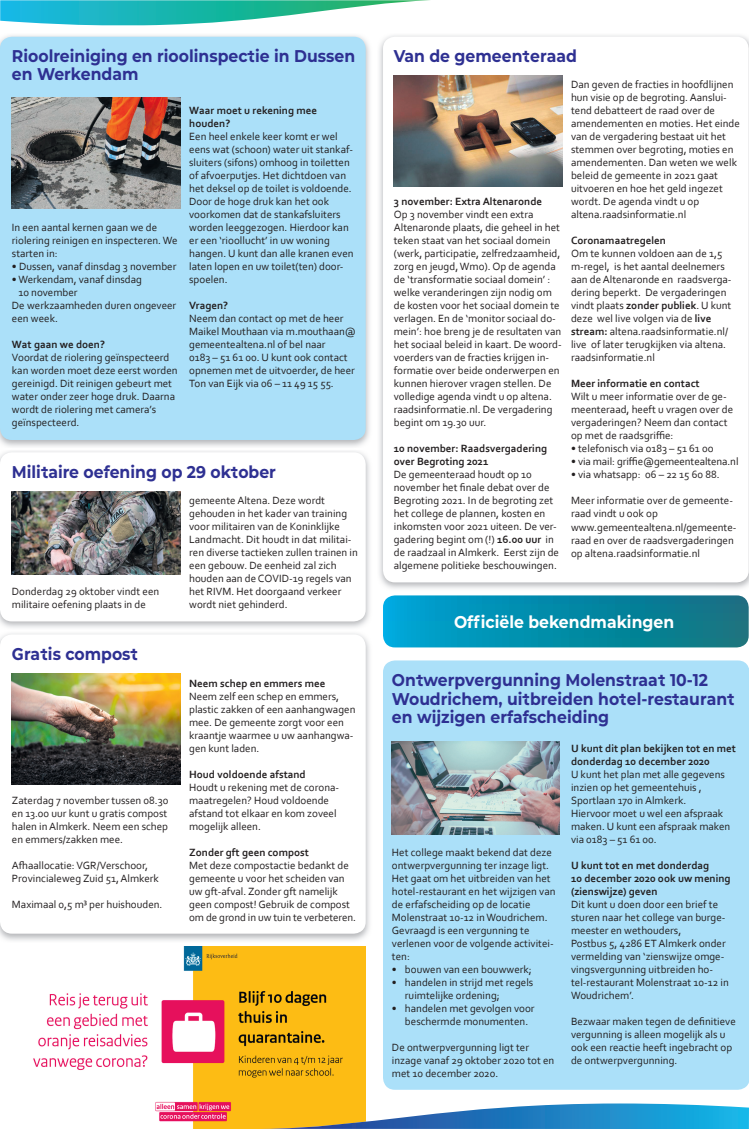
<style>
.page{position:relative;width:749px;height:1129px;background:#fff}
.page>*{position:absolute;margin:0;border:0;box-sizing:border-box;transform-origin:0 0}
.t1{font:700 17px/18px "Mont Altena";color:#2e3092}
.t2{font:700 17px "Mont Altena";color:#fff}
.t3{font:11px/13px "Corbel";color:#231f20}
.t4{font:700 11px/13px "Corbel";color:#231f20}
.s1{font-weight:700}
</style>
<div class="page">
<img style="left:33px;top:946px;width:332px;height:182px">
<img style="left:0;top:35px;width:370px;height:906px">
<div style="left:0;top:634px;width:365px;height:299px;background:#fff;border-radius:12px"></div>
<div style="left:0;top:452px;width:365px;height:169px;background:#fff;border-radius:12px"></div>
<svg style="left:260px;top:1091px;width:488px;height:37px"></svg>
<img style="left:379px;top:35px;width:369px;height:554px">
<div style="left:383px;top:37px;width:365px;height:545px;background:#fff;border-radius:12px"></div>
<img style="left:12px;top:491px;width:169px;height:83px">
<img style="left:0;top:448px;width:370px;height:1px">
<div style="left:0;top:37px;width:365px;height:403px;background:#abe0f9;border-radius:12px"></div>
<img style="left:12px;top:97px;width:169px;height:111px">
<img style="left:393px;top:76px;width:169px;height:110px">
<svg style="left:0;top:0;width:430px;height:25px"></svg>
<svg style="left:383px;top:595px;width:365px;height:52px;background:#088ca9"></svg>
<div style="left:383px;top:660px;width:365px;height:429px;background:#abe0f9"></div>
<img style="left:392px;top:741px;width:167px;height:93px">
<img style="left:12px;top:673px;width:169px;height:111px">
<h1 class="t1" style="left:12px;top:46px;width:344px">Rioolreiniging en rioolinspectie in Dussen en Werkendam</h1>
<p class="t3" style="left:12px;top:221px;width:167px">In een aantal kernen gaan we de riolering reinigen en inspecteren. We starten in:</p>
<p class="t3" style="left:12px;top:260px;width:166px">• Dussen, vanaf dinsdag 3 november</p>
<p class="t3" style="left:12px;top:273px;width:132px">• Werkendam, vanaf dinsdag</p>
<p class="t3" style="left:18px;top:286px;width:61px">10 november</p>
<p class="t3" style="left:12px;top:299px;width:166px">De werkzaamheden duren ongeveer</p>
<p class="t3" style="left:12px;top:312px;width:48px">een week.</p>
<p class="t4" style="left:12px;top:338px;width:94px">Wat gaan we doen?</p>
<p class="t3" style="left:12px;top:351px;width:167px">Voordat de riolering geïnspecteerd kan worden moet deze eerst worden gereinigd. Dit reinigen gebeurt met water onder zeer hoge druk. Daarna wordt de riolering met camera’s geïnspecteerd.</p>
<p class="t4" style="left:189px;top:104px;width:129px">Waar moet u rekening mee houden?</p>
<p class="t3" style="left:189px;top:130px;width:166px">Een heel enkele keer komt er wel eens wat (schoon) water uit stankaf&shy;sluiters (sifons) omhoog in toiletten of afvoerputjes. Het dichtdoen van het deksel op de toilet is voldoende.<br>Door de hoge druk kan het ook voorkomen dat de stankafsluiters worden leeggezogen. Hierdoor kan er een ‘rioollucht’ in uw woning hangen. U kunt dan alle kranen even laten lopen en uw toilet(ten) door&shy;spoelen.</p>
<p class="t4" style="left:189px;top:299px;width:40px">Vragen?</p>
<p class="t3" style="left:189px;top:312px;width:168px">Neem dan contact op met de heer<br>Maikel Mouthaan via m.mouthaan@ gemeentealtena.nl of bel naar<br>0183 – 51 61 00. U kunt ook contact opnemen met de uitvoerder, de heer<br>Ton van Eijk via 06 – 11 49 15 55.</p>
<h1 class="t1" style="left:12px;top:462px;width:265px">Militaire oefening op 29 oktober</h1>
<p class="t3" style="left:12px;top:585px;width:149px">Donderdag 29 oktober vindt een militaire oefening plaats in de</p>
<h1 class="t1" style="left:12px;top:644px;width:128px">Gratis compost</h1>
<p class="t3" style="left:12px;top:793px;width:158px;text-align:justify">Zaterdag 7 november tussen 08.30 en 13.00 uur kunt u gratis compost halen in Almkerk. Neem een schep en emmers/zakken mee.</p>
<p class="t3" style="left:12px;top:858px;width:148px">Afhaallocatie: VGR/Verschoor,<br>Provincialeweg Zuid 51, Almkerk</p>
<p class="t3" style="left:12px;top:897px;width:152px">Maximaal 0,5 m³ per huishouden.</p>
<p class="t3" style="left:189px;top:494px;width:170px">gemeente Altena. Deze wordt gehouden in het kader van training voor militairen van de Koninklijke<br>Landmacht. Dit houdt in dat militai&shy;ren diverse tactieken zullen trainen in een gebouw. De eenheid zal zich houden aan de COVID-19 regels van het RIVM. Het doorgaand verkeer wordt niet gehinderd.</p>
<p class="t4" style="left:189px;top:676px;width:138px">Neem schep en emmers mee</p>
<p class="t3" style="left:189px;top:689px;width:168px">Neem zelf een schep en emmers, plastic zakken of een aanhangwagen mee. De gemeente zorgt voor een kraantje waarmee u uw aanhangwa&shy;gen kunt laden.</p>
<p class="t4" style="left:189px;top:767px;width:118px">Houd voldoende afstand</p>
<p class="t3" style="left:189px;top:780px;width:151px">Houdt u rekening met de corona&shy;maatregelen? Houd voldoende afstand tot elkaar en kom zoveel mogelijk alleen.</p>
<p class="t4" style="left:189px;top:845px;width:121px">Zonder gft geen compost</p>
<p class="t3" style="left:189px;top:858px;width:168px">Met deze compostactie bedankt de gemeente u voor het scheiden van uw gft-afval. Zonder gft namelijk geen compost! Gebruik de compost om de grond in uw tuin te verbeteren.</p>
<h1 class="t1" style="left:393px;top:46px;width:185px">Van de gemeenteraad</h1>
<p class="t4" style="left:393px;top:195px;width:150px">3 november: Extra Altenaronde</p>
<p class="t3" style="left:393px;top:208px;width:169px">Op 3 november vindt een extra Altenaronde plaats, die geheel in het teken staat van het sociaal domein (werk, participatie, zelfredzaamheid, zorg en jeugd, Wmo). Op de agenda de ‘transformatie sociaal domein’ : welke veranderingen zijn nodig om de kosten voor het sociaal domein te verlagen. En de ‘monitor sociaal do&shy;mein’: hoe breng je de resultaten van het sociaal beleid in kaart. De woord&shy;voerders van de fracties krijgen in&shy;formatie over beide onderwerpen en kunnen hierover vragen stellen. De volledige agenda vindt u op altena. raadsinformatie.nl. De vergadering begint om 19.30 uur.</p>
<p class="t4" style="left:393px;top:442px;width:155px">10 november: Raadsvergadering over Begroting 2021</p>
<p class="t3" style="left:393px;top:468px;width:167px">De gemeenteraad houdt op 10 november het finale debat over de Begroting 2021. In de begroting zet het college de plannen, kosten en inkomsten voor 2021 uiteen. De ver&shy;gadering begint om (!) <span class="s1">16.00 uur</span> in de raadzaal in Almkerk. Eerst zijn de algemene politieke beschouwingen.</p>
<p class="t3" style="left:571px;top:78px;width:170px">Dan geven de fracties in hoofdlijnen hun visie op de begroting. Aanslui&shy;tend debatteert de raad over de amendementen en moties. Het einde van de vergadering bestaat uit het stemmen over begroting, moties en amendementen. Dan weten we welk beleid de gemeente in 2021 gaat uitvoeren en hoe het geld ingezet wordt. De agenda vindt u op altena.raadsinformatie.nl</p>
<p class="t4" style="left:571px;top:234px;width:96px">Coronamaatregelen</p>
<p class="t3" style="left:571px;top:247px;width:162px">Om te kunnen voldoen aan de 1,5 m-regel, is het aantal deelnemers aan de Altenaronde en raadsverga&shy;dering beperkt. De vergaderingen vindt plaats <span class="s1">zonder publiek</span>. U kunt deze wel live volgen via de <span class="s1">live stream:</span> altena.raadsinformatie.nl/ live of later terugkijken via altena. raadsinformatie.nl</p>
<p class="t4" style="left:571px;top:377px;width:130px">Meer informatie en contact</p>
<p class="t3" style="left:571px;top:390px;width:164px">Wilt u meer informatie over de ge&shy;meenteraad, heeft u vragen over de vergaderingen? Neem dan contact op met de raadsgriffie:</p>
<p class="t3" style="left:571px;top:442px;width:144px">• telefonisch via 0183 – 51 61 0o</p>
<p class="t3" style="left:571px;top:455px;width:169px">• via mail: griffie@gemeentealtena.nl</p>
<p class="t3" style="left:571px;top:468px;width:150px">• via whatsapp: 06 – 22 15 60 88.</p>
<p class="t3" style="left:571px;top:494px;width:167px">Meer informatie over de gemeente&shy;raad vindt u ook op www.gemeentealtena.nl/gemeente&shy;raad en over de raadsvergaderingen op altena.raadsinformatie.nl</p>
<h1 class="t2" style="left:454px;top:609px;width:221px">Officiële bekendmakingen</h1>
<h1 class="t1" style="left:392px;top:670px;width:344px">Ontwerpvergunning Molenstraat 10-12<br>Woudrichem, uitbreiden hotel-restaurant en wijzigen erfafscheiding</h1>
<p class="t3" style="left:392px;top:845px;width:165px">Het college maakt bekend dat deze ontwerpvergunning ter inzage ligt.<br>Het gaat om het uitbreiden van het hotel-restaurant en het wijzigen van de erfafscheiding op de locatie<br>Molenstraat 10-12 in Woudrichem.<br>Gevraagd is een vergunning te verlenen voor de volgende activitei&shy;ten:</p>
<p class="t3" style="left:392px;top:962px;width:141px">• bouwen van een bouwwerk;</p>
<p class="t3" style="left:405px;top:975px;width:130px;text-indent:-13px">• handelen in strijd met regels ruimtelijke ordening;</p>
<p class="t3" style="left:405px;top:1001px;width:131px;text-indent:-13px">• handelen met gevolgen voor beschermde monumenten.</p>
<p class="t3" style="left:392px;top:1040px;width:164px">De ontwerpvergunning ligt ter inzage vanaf 29 oktober 2020 tot en met 10 december 2020.</p>
<p class="t4" style="left:571px;top:741px;width:166px">U kunt dit plan bekijken tot en met donderdag 10 december 2020</p>
<p class="t3" style="left:571px;top:767px;width:161px">U kunt het plan met alle gegevens inzien op het gemeentehuis ,<br>Sportlaan 170 in Almkerk.<br>Hiervoor moet u wel een afspraak maken. U kunt een afspraak maken via 0183 – 51 61 00.</p>
<p class="t4" style="left:571px;top:858px;width:161px">U kunt tot en met donderdag<br>10 december 2020 ook uw mening (zienswijze) geven</p>
<p class="t3" style="left:571px;top:897px;width:159px">Dit kunt u doen door een brief te sturen naar het college van burge&shy;meester en wethouders,<br>Postbus 5, 4286 ET Almkerk onder vermelding van ‘zienswijze omge&shy;vingsvergunning uitbreiden ho&shy;tel-restaurant Molenstraat 10-12 in<br>Woudrichem’.</p>
<p class="t3" style="left:571px;top:1014px;width:166px">Bezwaar maken tegen de definitieve vergunning is alleen mogelijk als u ook een reactie heeft ingebracht op de ontwerpvergunning.</p>
</div>
